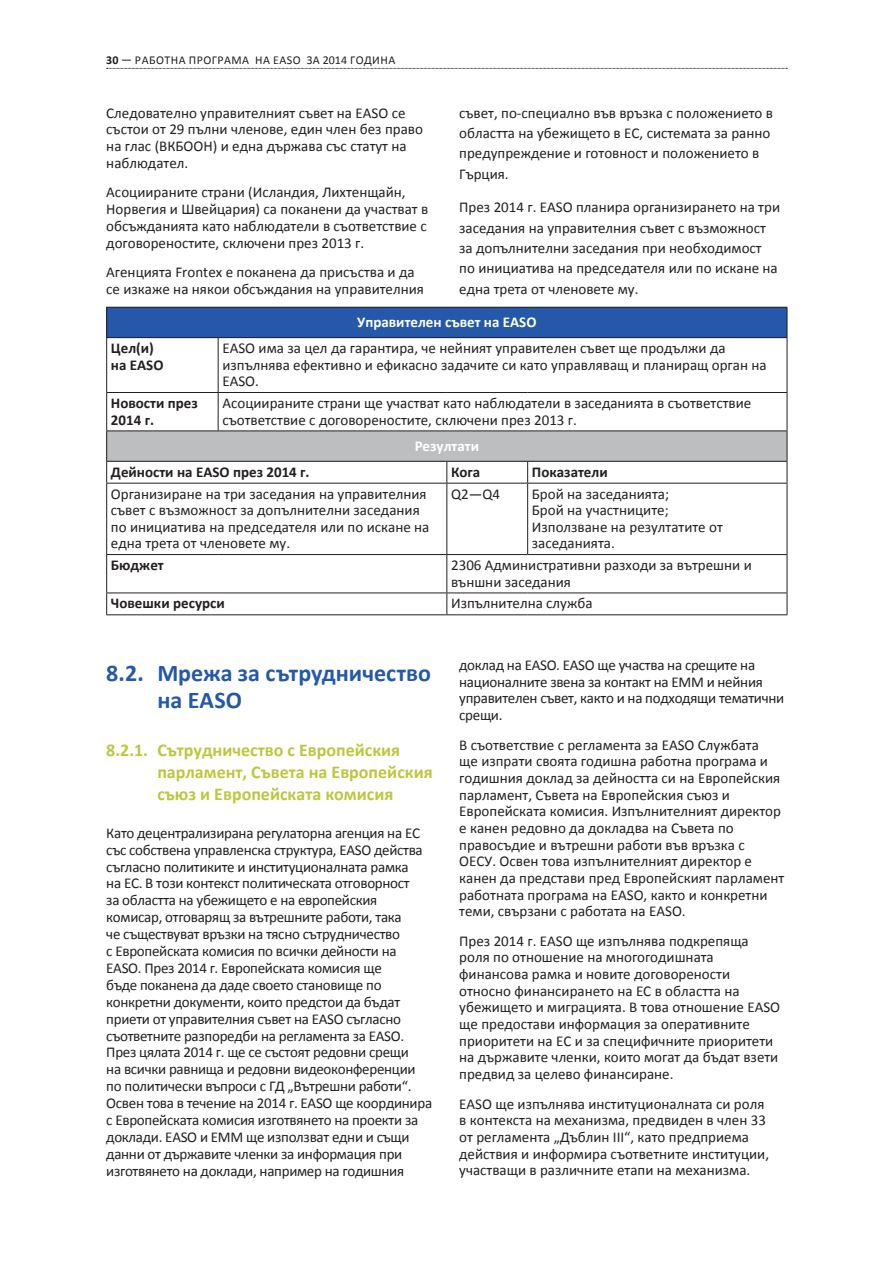
<style>
.page{position:relative;width:893px;height:1263px;background:#fff}
.page>*{position:absolute;margin:0;border:0;box-sizing:border-box;transform-origin:0 0}
.t1{font:700 24px/27.5px "Calibri";color:#2558a8}
.t2{font:700 18px/22px "Calibri";color:#bbc83d}
.body_first{font:15px/16.6px "Calibri";color:#231f20}
.body_first-2{font:15px/17px "Calibri";letter-spacing:-.02em;color:#231f20}
.table_body_left{font:15px/16.5px "Calibri";color:#231f20}
.table_body_left-2{font:700 15px/16.5px "Calibri";color:#231f20}
.table_header{font:700 15px "Calibri";color:#fff}
.t3{font:12px "Calibri";letter-spacing:.04em;color:#231f20}
.s1{font-weight:700}
</style>
<div class="page">
<svg style="left:107px;top:68px;width:680px;height:1px"></svg>
<div style="left:107px;top:307px;width:680px;height:31px;background:#2558a8"></div>
<div style="left:107px;top:431px;width:680px;height:30px;background:#bcbec0"></div>
<hr style="left:218px;top:338px;width:1px;height:54px;background:#231f20">
<hr style="left:106px;top:392px;width:112px;height:1px;background:#231f20">
<hr style="left:218px;top:392px;width:229px;height:1px;background:#231f20">
<hr style="left:218px;top:393px;width:1px;height:37px;background:#231f20">
<hr style="left:447px;top:392px;width:81px;height:1px;background:#231f20">
<hr style="left:528px;top:392px;width:259px;height:1px;background:#231f20">
<svg style="left:446px;top:462px;width:1px;height:21px"></svg>
<svg style="left:527px;top:462px;width:1px;height:21px"></svg>
<hr style="left:106px;top:483px;width:112px;height:1px;background:#231f20">
<hr style="left:218px;top:483px;width:229px;height:1px;background:#231f20">
<hr style="left:447px;top:483px;width:81px;height:1px;background:#231f20">
<hr style="left:446px;top:483px;width:1px;height:71px;background:#231f20">
<hr style="left:528px;top:483px;width:259px;height:1px;background:#231f20">
<hr style="left:527px;top:483px;width:1px;height:71px;background:#231f20">
<hr style="left:106px;top:554px;width:112px;height:1px;background:#231f20">
<hr style="left:218px;top:554px;width:229px;height:1px;background:#231f20">
<hr style="left:447px;top:554px;width:81px;height:1px;background:#231f20">
<hr style="left:446px;top:555px;width:1px;height:37px;background:#231f20">
<hr style="left:528px;top:554px;width:259px;height:1px;background:#231f20">
<hr style="left:106px;top:592px;width:112px;height:1px;background:#231f20">
<hr style="left:218px;top:592px;width:229px;height:1px;background:#231f20">
<hr style="left:447px;top:592px;width:81px;height:1px;background:#231f20">
<svg style="left:446px;top:593px;width:1px;height:21px"></svg>
<hr style="left:528px;top:592px;width:259px;height:1px;background:#231f20">
<hr style="left:106px;top:338px;width:1px;height:54px;background:#231f20">
<hr style="left:787px;top:338px;width:1px;height:54px;background:#231f20">
<hr style="left:106px;top:393px;width:1px;height:37px;background:#231f20">
<hr style="left:787px;top:393px;width:1px;height:37px;background:#231f20">
<svg style="left:106px;top:462px;width:1px;height:21px"></svg>
<svg style="left:787px;top:462px;width:1px;height:21px"></svg>
<hr style="left:106px;top:483px;width:1px;height:71px;background:#231f20">
<hr style="left:787px;top:483px;width:1px;height:71px;background:#231f20">
<hr style="left:106px;top:555px;width:1px;height:37px;background:#231f20">
<hr style="left:787px;top:555px;width:1px;height:37px;background:#231f20">
<svg style="left:106px;top:593px;width:1px;height:21px"></svg>
<svg style="left:787px;top:593px;width:1px;height:21px"></svg>
<hr style="left:106px;top:614px;width:112px;height:1px;background:#231f20">
<hr style="left:218px;top:614px;width:229px;height:1px;background:#231f20">
<hr style="left:447px;top:614px;width:81px;height:1px;background:#231f20">
<hr style="left:528px;top:614px;width:259px;height:1px;background:#231f20">
<hr style="left:106px;top:307px;width:112px;height:1px;background:#231f20">
<svg style="left:106px;top:308px;width:1px;height:29px"></svg>
<hr style="left:218px;top:307px;width:229px;height:1px;background:#231f20">
<hr style="left:447px;top:307px;width:81px;height:1px;background:#231f20">
<hr style="left:528px;top:307px;width:259px;height:1px;background:#231f20">
<svg style="left:787px;top:308px;width:1px;height:29px"></svg>
<hr style="left:106px;top:337px;width:112px;height:1px;background:#231f20">
<hr style="left:218px;top:337px;width:229px;height:1px;background:#231f20">
<hr style="left:447px;top:337px;width:81px;height:1px;background:#231f20">
<hr style="left:528px;top:337px;width:259px;height:1px;background:#231f20">
<hr style="left:106px;top:430px;width:112px;height:1px;background:#231f20">
<hr style="left:106px;top:431px;width:1px;height:30px;background:#231f20">
<hr style="left:218px;top:430px;width:229px;height:1px;background:#231f20">
<hr style="left:447px;top:430px;width:81px;height:1px;background:#231f20">
<hr style="left:528px;top:430px;width:259px;height:1px;background:#231f20">
<hr style="left:787px;top:431px;width:1px;height:30px;background:#231f20">
<hr style="left:106px;top:461px;width:112px;height:1px;background:#231f20">
<hr style="left:218px;top:461px;width:229px;height:1px;background:#231f20">
<hr style="left:447px;top:461px;width:81px;height:1px;background:#231f20">
<hr style="left:528px;top:461px;width:259px;height:1px;background:#231f20">
<p class="t3" style="left:106px;top:52px;width:267px"><span class="s1">30</span> — Работна програма на ЕASO за 2014 годин</p>
<p class="t3" style="left:388px;top:52px;width:8px">а</p>
<p class="body_first" style="left:106px;top:104px;width:318px">Следователно управителният съвет на ЕАSO се състои от 29 пълни членове, един член без право на глас (ВКБОО</p>
<p class="body_first" style="left:459px;top:102px;width:315px;line-height:20.4px">съвет, по-специално във връзка с положението в областта на убежището в ЕС, системата за ранно предупреждение и готовност и положението в Гърция.</p>
<p class="body_first" style="left:459px;top:197px;width:322px;line-height:20.4px">П рез 2014 г. ЕАSO планира организирането на три заседания на управителния съвет с възможност за допълнителни заседания при необходимост по инициатива на председателя или по искане на една трета от членовете му.</p>
<p class="table_header" style="left:357px;top:312px;width:181px">Управителен съвет на ЕАSO</p>
<p class="body_first" style="left:203px;top:138px;width:205px">Н) и една държава със статут на</p>
<p class="body_first" style="left:106px;top:155px;width:83px">наблюдател.</p>
<p class="body_first" style="left:106px;top:184px;width:323px">Асоциираните страни (Исландия, Лихтенщайн, Норвегия и Швейцария) са поканени да участват в обсъжданията като наблюдатели в съответствие с договореностите, сключени през 2013 г.</p>
<p class="body_first" style="left:106px;top:264px;width:319px">Агенцията Frontex е поканена да присъства и да се изкаже на някои обсъждания на управителния</p>
<p class="table_body_left-2" style="left:111px;top:340px;width:45px">Цел(и)</p>
<p class="table_body_left-2" style="left:111px;top:356px;width:54px">на EASO</p>
<p class="table_body_left" style="left:222px;top:340px;width:546px">ЕАSO има за цел да гарантира, че нейният управителен съвет ще продължи да изпълнява ефективно и ефикасно задачите си като управляващ и планиращ орган на<br>ЕАSO.</p>
<p class="table_body_left-2" style="left:111px;top:395px;width:88px">Новости през<br>2014 г.</p>
<p class="table_body_left" style="left:222px;top:395px;width:530px">Асоциираните страни ще участват като наблюдатели в заседанията в съответствие съответствие с договореностите, сключени през 2013 г.</p>
<p class="table_header" style="left:415px;top:436px;width:66px">Резултати</p>
<p class="table_body_left-2" style="left:111px;top:463px;width:200px">Дейности на ЕАSO през 2014 г.</p>
<p class="table_body_left-2" style="left:451px;top:463px;width:31px">Кога</p>
<p class="table_body_left-2" style="left:532px;top:463px;width:77px">Показатели</p>
<p class="table_body_left" style="left:111px;top:485px;width:320px">Организиране на три заседания на управителния съвет с възможност за допълнителни заседания по инициатива на председателя или по искане на една трета от членовете му.</p>
<p class="table_body_left" style="left:451px;top:485px;width:50px">Q2—Q4</p>
<p class="table_body_left" style="left:532px;top:485px;width:139px">Брой на заседанията;</p>
<p class="table_body_left" style="left:532px;top:502px;width:138px">Брой на участниците;</p>
<p class="table_body_left" style="left:532px;top:518px;width:192px">Използване на резултатите от заседанията.</p>
<p class="table_body_left-2" style="left:111px;top:557px;width:54px">Бюджет</p>
<p class="table_body_left" style="left:451px;top:557px;width:302px">2306 Административни разходи за вътрешни и външни заседания</p>
<p class="table_body_left-2" style="left:111px;top:595px;width:115px">Човешки ресурси</p>
<p class="table_body_left" style="left:451px;top:595px;width:143px">Изпълнителна служба</p>
<p class="t1" style="left:157px;top:659px;width:275px;text-indent:-51px">8.2. Мрежа за сътрудничество на EASO</p>
<p class="t2" style="left:157px;top:738px;width:277px;text-indent:-51px">8.2.1. Сътрудничество с Европейския парламент, Съвета на Европейския съюз и Европейската комисия</p>
<p class="body_first-2" style="left:106px;top:824px;width:327px">Като децентрализирана регулаторна агенция на ЕС със собствена управленска структура, ЕАSO действа съгласно политиките и институционалната рамка<br>на ЕС. В този контекст политическата отговорност<br>за областта на убежището е на европейския комисар, отговарящ за вътрешните работи, така<br>че съществуват връзки на тясно сътрудничество<br>с Европейската комисия по всички дейности на ЕАSO. П рез 2014 г. Европейската комисия ще<br>бъде поканена да даде своето становище по конкретни документи, които предстои да бъдат приети от управителния съвет на ЕАSO съгласно съответните разпоредби на регламента за ЕАSO.<br>П рез цялата 2014 г. ще се състоят редовни срещи<br>на всички равнища и редовни видеоконференции по политически въпроси с ГД „Вътрешни работи“.<br>Освен това в течение на 2014 г. ЕАSO ще координира с Европейската комисия изготвянето на проекти за доклади. EASO и ЕММ ще използват едни и същи данни от държавите членки за информация при изготвянето на доклади, например на годишния</p>
<p class="body_first-2" style="left:459px;top:657px;width:327px">доклад на EASO. EASO ще участва на срещите на националните звена за контакт на ЕММ и нейния управителен съвет, както и на подходящи тематични срещи.</p>
<p class="body_first" style="left:459px;top:736px;width:327px">В съответствие с регламента за ЕАSO Службата<br>ще изпрати своята годишна работна програма и годишния доклад за дейността си на Европейския парламент, Съвета на Европейския съюз и Европейската комисия. Изпълнителният директор е канен редовно да докладва на Съвета по правосъдие и вътрешни работи във връзка с ОЕСУ. Освен това изпълнителният директор е канен да представи пред Европейският парламент работната програма на ЕАSO, както и конкретни теми, свързани с работата на ЕАSO.</p>
<p class="body_first" style="left:459px;top:932px;width:322px">П рез 2014 г. ЕАSO ще изпълнява подкрепяща роля по отношение на многогодишната финансова рамка и новите договорености относно финансирането на ЕС в областта на убежището и миграцията. В това отношение ЕАSO ще предостави информация за оперативните приоритети на ЕС и за специфичните приоритети на държавите членки, които могат да бъдат взети предвид за целево финансиране.</p>
<p class="body_first" style="left:459px;top:1095px;width:311px">ЕАSO ще изпълнява институционалната си роля в контекста на механизма, предвиден в член 33 от регламента „Дъблин ІІІ“, като предприема действия и информира съответните институции, участващи в различните етапи на механизма.</p>
</div>
